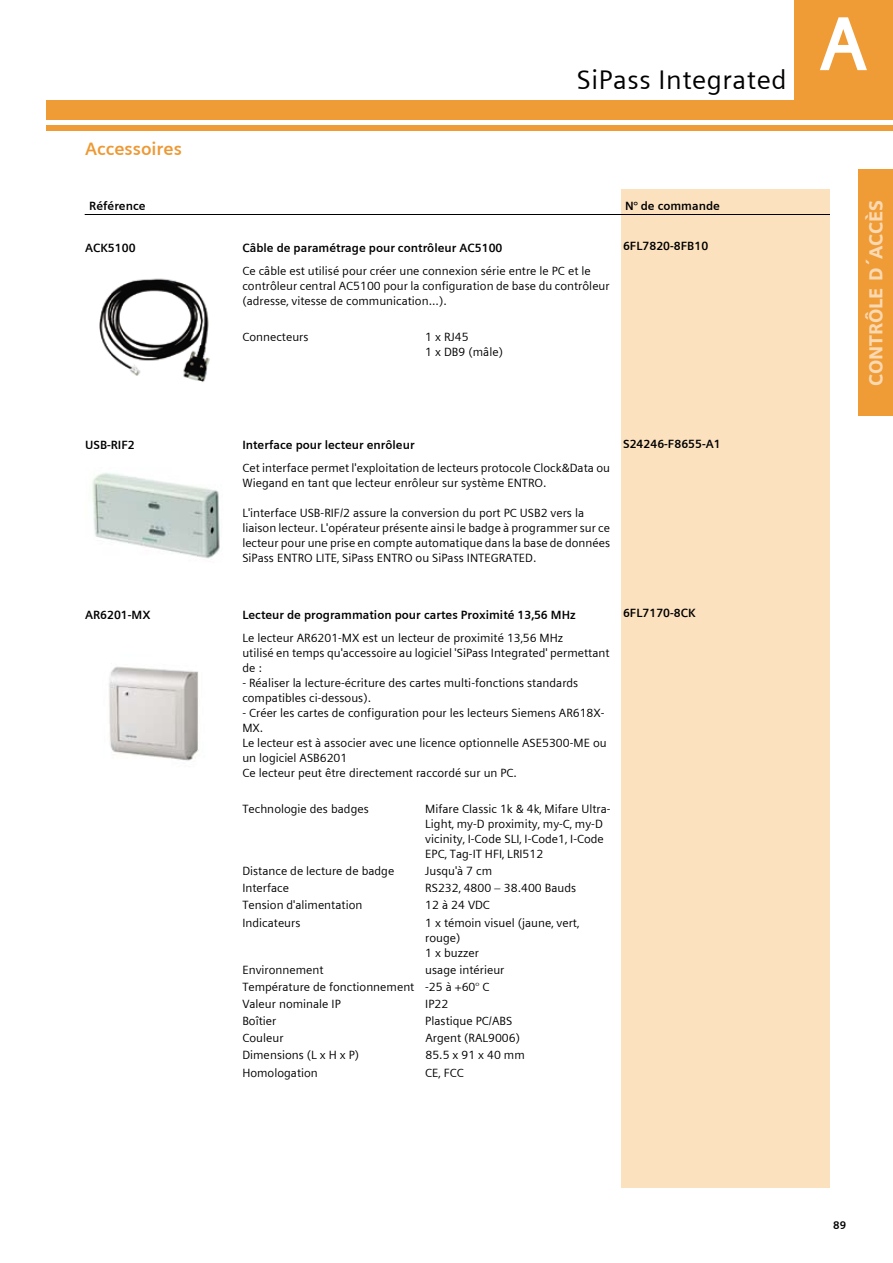
<style>
.page{position:relative;width:893px;height:1263px;background:#fff}
.page>*{position:absolute;margin:0;border:0;box-sizing:border-box;transform-origin:0 0}
.t1{font:72px "Siemens Sans";color:#fff}
.t2{font:27px "Siemens Sans";letter-spacing:.02em;color:#000}
.t3{font:900 18.9px "Siemens Sans";color:#fbd9b2}
.t4{font:700 18px "Siemens Sans";color:#ed9934}
.t5{font:12px/15px "Siemens Sans";color:#000}
.t6{font:700 12px "Siemens Sans";color:#000}
.t7{font:700 11.25px "Siemens Sans";color:#000}
.s1{font-size:22.5px}
</style>
<div class="page">
<div style="left:794px;top:0;width:99px;height:119px;background:#f09c36"></div>
<svg style="left:820px;top:17px;width:47px;height:54px"></svg>
<div style="left:47px;top:100px;width:795px;height:19px;background:#f09c36"></div>
<div style="left:47px;top:125px;width:846px;height:6px;background:#f09c36"></div>
<div style="left:859px;top:170px;width:34px;height:246px;background:#f09c36"></div>
<div style="left:621px;top:189px;width:208px;height:999px;background:#fce1bf"></div>
<hr style="left:85px;top:214px;width:744px;height:1px;background:#000">
<img style="left:99px;top:278px;width:111px;height:104px">
<img style="left:92px;top:473px;width:128px;height:86px">
<img style="left:109px;top:666px;width:90px;height:95px">
<h3 class="t4" style="left:85px;top:139px;width:98px">Accessoires</h3>
<h2 class="t2" style="left:577px;top:64px;width:211px">SiPass Integrated</h2>
<p class="t6" style="left:89px;top:199px;width:58px">Référence</p>
<p class="t6" style="left:625px;top:199px;width:96px">N° de commande</p>
<p class="t6" style="left:85px;top:241px;width:52px">ACK5100</p>
<p class="t6" style="left:242px;top:241px;width:262px">Câble de paramétrage pour contrôleur AC5100</p>
<p class="t5" style="left:242px;top:263px;width:369px">Ce câble est utilisé pour créer une connexion série entre le PC et le contrôleur central AC5100 pour la configuration de base du contrôleur (adresse‚ vitesse de communication...).</p>
<p class="t5" style="left:242px;top:329px;width:68px">Connecteurs</p>
<p class="t5" style="left:425px;top:329px;width:79px">1 x RJ45<br>1 x DB9 (mâle)</p>
<p class="t6" style="left:623px;top:239px;width:87px">6FL7820-8FB10</p>
<p class="t6" style="left:85px;top:438px;width:51px">USB-RIF2</p>
<p class="t6" style="left:242px;top:438px;width:174px">Interface pour lecteur enrôleur</p>
<p class="t5" style="left:242px;top:461px;width:369px">Cet interface permet l'exploitation de lecteurs protocole Clock&amp;Data ou<br>Wiegand en tant que lecteur enrôleur sur système ENTRO.</p>
<p class="t5" style="left:242px;top:506px;width:369px">L'interface USB-RIF/2 assure la conversion du port PC USB2 vers la liaison lecteur. L'opérateur présente ainsi le badge à programmer sur ce lecteur pour une prise en compte automatique dans la base de données SiPass ENTRO LITE‚ SiPass ENTRO ou SiPass INTEGRATED.</p>
<p class="t6" style="left:623px;top:436px;width:99px">S24246-F8655-A1</p>
<p class="t6" style="left:85px;top:607px;width:67px">AR6201-MX</p>
<p class="t6" style="left:242px;top:607px;width:335px">Lecteur de programmation pour cartes Proximité 13‚56 MHz</p>
<p class="t5" style="left:242px;top:630px;width:369px">Le lecteur AR6201-MX est un lecteur de proximité 13‚56 MHz<br>utilisé en temps qu'accessoire au logiciel 'SiPass Integrated' permettant de :</p>
<p class="t5" style="left:242px;top:675px;width:337px">- Réaliser la lecture-écriture des cartes multi-fonctions standards compatibles ci-dessous).</p>
<p class="t5" style="left:242px;top:705px;width:366px">- Créer les cartes de configuration pour les lecteurs Siemens AR618X-MX.<br>Le lecteur est à associer avec une licence optionnelle ASE5300-ME ou un logiciel ASB6201<br>Ce lecteur peut être directement raccordé sur un PC.</p>
<p class="t5" style="left:242px;top:801px;width:128px">Technologie des badges</p>
<p class="t5" style="left:425px;top:801px;width:187px">Mifare Classic 1k &amp; 4k‚ Mifare Ultra-Light‚ my-D proximity‚ my-C‚ my-D vicinity‚ I-Code SLI‚ I-Code1‚ I-Code EPC‚ Tag-IT HFI‚ LRI512</p>
<p class="t5" style="left:242px;top:863px;width:153px">Distance de lecture de badge</p>
<p class="t5" style="left:425px;top:863px;width:69px">Jusqu'à 7 cm</p>
<p class="t5" style="left:242px;top:881px;width:48px">Interface</p>
<p class="t5" style="left:425px;top:881px;width:153px">RS232‚ 4800 38.400 Bauds</p>
<p class="t5" style="left:242px;top:898px;width:122px">Tension d'alimentation</p>
<p class="t5" style="left:425px;top:898px;width:66px">12 à 24 VDC</p>
<p class="t5" style="left:242px;top:915px;width:60px">Indicateurs</p>
<p class="t5" style="left:425px;top:915px;width:155px">1 x témoin visuel (jaune‚ vert‚ rouge)<br>1 x buzzer</p>
<p class="t5" style="left:242px;top:962px;width:83px">Environnement</p>
<p class="t5" style="left:242px;top:961px;width:264px;line-height:17.1px;text-indent:183px">usage intérieur<br>Température de fonctionnement -25 à +60° C<br>Valeur nominale IP</p>
<p class="t5" style="left:425px;top:996px;width:25px">IP22</p>
<p class="t5" style="left:242px;top:1013px;width:36px">Boîtier</p>
<p class="t5" style="left:425px;top:1013px;width:89px">Plastique PC/ABS</p>
<p class="t5" style="left:242px;top:1031px;width:43px">Couleur</p>
<p class="t5" style="left:425px;top:1031px;width:96px">Argent (RAL9006)</p>
<p class="t5" style="left:242px;top:1048px;width:118px">Dimensions (L x H x P)</p>
<p class="t5" style="left:425px;top:1048px;width:101px">85.5 x 91 x 40 mm</p>
<p class="t5" style="left:242px;top:1065px;width:77px">Homologation</p>
<p class="t5" style="left:425px;top:1065px;width:40px">CE‚ FCC</p>
<p class="t6" style="left:623px;top:606px;width:74px">6FL7170-8CK</p>
<h1 class="t1" style="left:821px;top:3px;width:46px">A</h1>
<h3 class="t3" style="left:865px;top:386px;width:187px;rotate:-90deg">contrôle d<span class="s1">´</span>accès</h3>
<p class="t7" style="left:833px;top:1219px;width:15px">89</p>
</div>
